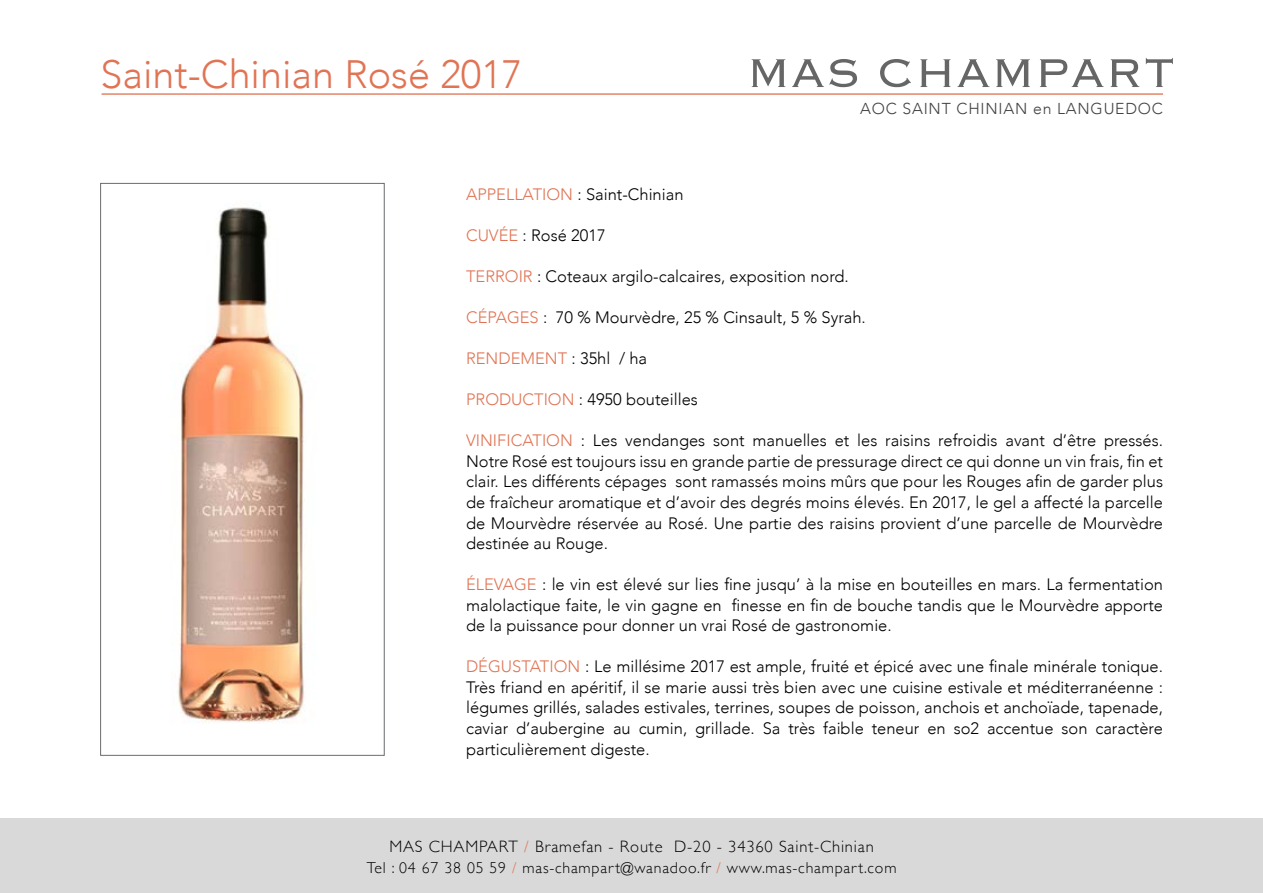
<style>
.page{position:relative;width:1263px;height:893px;background:#fff}
.page>*{position:absolute;margin:0;border:0;box-sizing:border-box;transform-origin:0 0}
.t1{font:300 52.65px "Copperplate";color:#666}
.t2{font:300 39.45px "Avenir";color:#e07454}
.t3{font:300 16.5px/20.5px "Avenir";color:#000;text-align:justify}
.t4{font:300 16.5px "Gill Sans";letter-spacing:.05em;color:#000}
.t5{font:300 16.5px "Avenir";color:#e07454}
.t6{font:300 15.75px "Gill Sans";letter-spacing:.05em;color:#000}
.t7{font:300 15.75px "Avenir";letter-spacing:.05em;color:#424242}
.s1{color:#e07454}
.s2{color:#000}
</style>
<div class="page">
<div style="left:0;top:818px;width:1263px;height:75px;background:#d9d9d9"></div>
<hr style="left:102px;top:93px;width:1061px;height:2px;background:#e07454">
<img style="left:177px;top:207px;width:127px;height:516px">
<div style="left:100px;top:183px;width:284px;height:572px;border:1px solid #6b6c6e"></div>
<h2 class="t2" style="left:101px;top:51px;width:423px">Saint-Chinian Rosé 2017</h2>
<h1 class="t1" style="left:746px;top:39px;width:430px">MAS CHAMPART</h1>
<p class="t7" style="left:860px;top:100px;width:304px">AOC SAINT CHINIAN en LANGUEDOC</p>
<p class="t3" style="left:466px;top:184px;width:219px"><span class="s1">APPELLATION</span> : Saint-Chinian</p>
<p class="t3" style="left:466px;top:225px;width:141px"><span class="s1">CUVÉE</span> : Rosé 2017</p>
<p class="t3" style="left:466px;top:266px;width:384px"><span class="s1">TERROIR</span> : Coteaux argilo-calcaires, exposition nord.</p>
<p class="t3" style="left:466px;top:307px;width:401px"><span class="s1">CÉPAGES</span> : 70 % Mourvèdre, 25 % Cinsault, 5 % Syrah.</p>
<p class="t5" style="left:466px;top:349px;width:183px">RENDEMENT <span class="s2">: 35hl / ha</span></p>
<p class="t3" style="left:466px;top:389px;width:233px"><span class="s1">PRODUCTION</span> : 4950 bouteilles</p>
<p class="t3" style="left:466px;top:430px;width:698px"><span class="s1">VINIFICATION</span> : Les vendanges sont manuelles et les raisins refroidis avant d’être pressés.<br>Notre Rosé est toujours issu en grande partie de pressurage direct ce qui donne un vin frais, fin et clair. Les différents cépages sont ramassés moins mûrs que pour les Rouges afin de garder plus de fraîcheur aromatique et d’avoir des degrés moins élevés. En 2017, le gel a affecté la parcelle de Mourvèdre réservée au Rosé. Une partie des raisins provient d’une parcelle de Mourvèdre destinée au Rouge.</p>
<p class="t3" style="left:466px;top:574px;width:698px"><span class="s1">ÉLEVAGE</span> : le vin est élevé sur lies fine jusqu’ à la mise en bouteilles en mars. La fermentation malolactique faite, le vin gagne en finesse en fin de bouche tandis que le Mourvèdre apporte de la puissance pour donner un vrai Rosé de gastronomie.</p>
<p class="t3" style="left:466px;top:656px;width:698px"><span class="s1">DÉGUSTATION</span> : Le millésime 2017 est ample, fruité et épicé avec une finale minérale tonique.<br>Très friand en apéritif, il se marie aussi très bien avec une cuisine estivale et méditerranéenne : légumes grillés, salades estivales, terrines, soupes de poisson, anchois et anchoïade, tapenade, caviar d’aubergine au cumin, grillade. Sa très faible teneur en so2 accentue son caractère particulièrement digeste.</p>
<p class="t4" style="left:389px;top:833px;width:486px">MAS CHAMPART <span class="s1">/</span> Bramefan - Route D-20 - 34360 Saint-Chinian</p>
<p class="t6" style="left:367px;top:855px;width:531px">Tel : 04 67 38 05 59 <span class="s1">/</span> mas-champart@wanadoo.fr <span class="s1">/</span> www.mas-champart.com</p>
</div>
